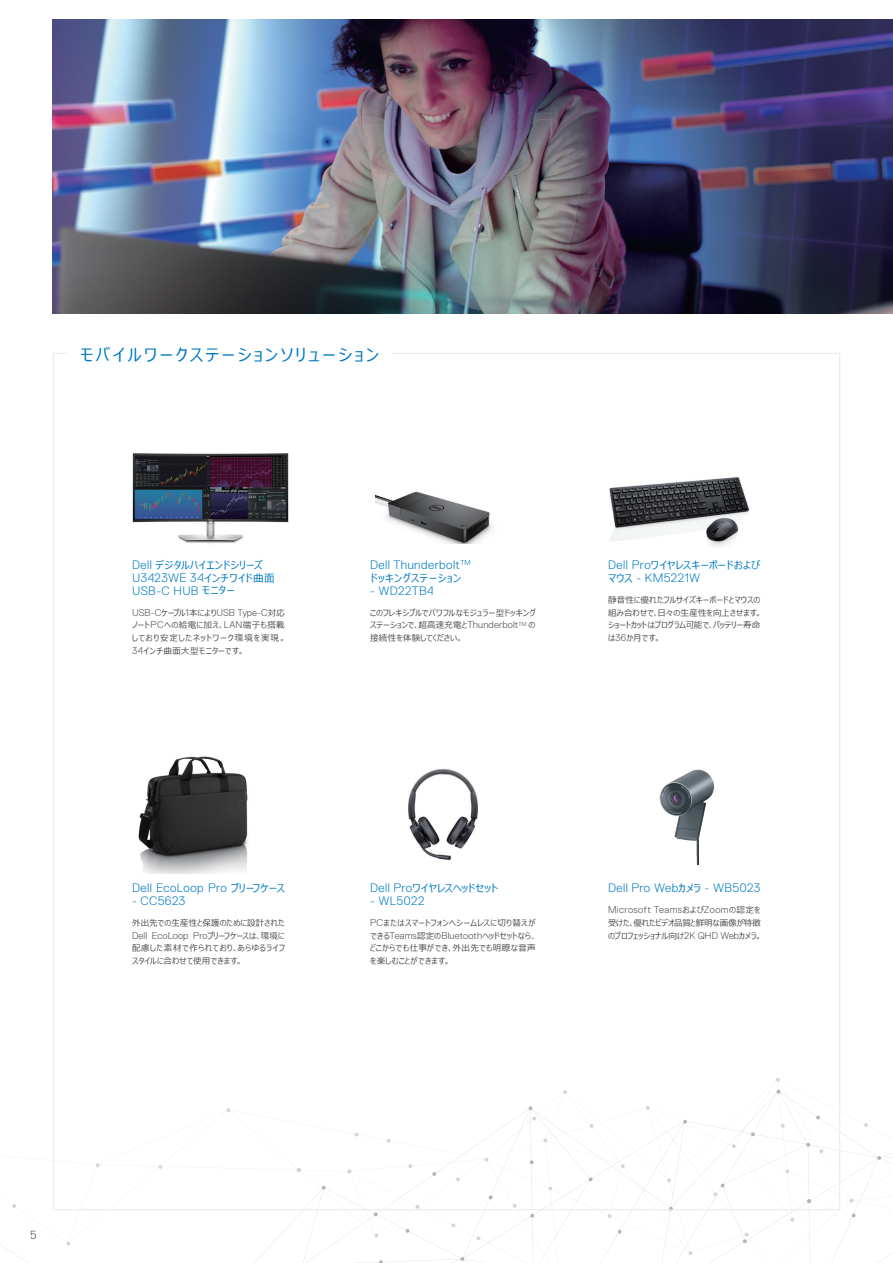
<style>
.page{position:relative;width:893px;height:1263px;background:#fff}
.page>*{position:absolute;margin:0;border:0;box-sizing:border-box;transform-origin:0 0}
.t1{font:16.95px "Meiryo UI";letter-spacing:.15em;color:#007bc2}
.t2{font:300 12.15px/12.8px "Dell Replica";letter-spacing:.035em;color:#007bc2}
.t3{font:300 11.7px "Dell Replica";color:#4b4c4d}
.t4{font:10.65px "Meiryo UI";letter-spacing:.025em;color:#007bc2}
.t5{font:10.65px "Meiryo UI";color:#007bc2}
.t6{font:10.65px "Meiryo UI";letter-spacing:.06em;color:#007bc2}
.t7{font:300 9.75px "Dell Replica";letter-spacing:.015em;color:#4b4c4d}
.t8{font:300 9.75px "Dell Replica";letter-spacing:.045em;color:#4b4c4d}
.t9{font:8.55px/12.8px "Meiryo UI";letter-spacing:.015em;color:#4b4c4d;text-align:justify}
.t10{font:8.55px/12.8px "Meiryo UI";letter-spacing:-.005em;color:#4b4c4d}
.t11{font:8.55px/12.8px "Meiryo UI";letter-spacing:-.015em;color:#4b4c4d}
.t12{font:8.55px/12.8px "Meiryo UI";letter-spacing:.035em;color:#4b4c4d}
.s1{font-family:"Dell Replica";font-weight:300;font-size:12.15px}
.s2{font-family:"Meiryo UI";font-weight:400;font-size:10.65px}
.s3{font-family:"Meiryo UI";font-weight:400;font-size:8.55px}
.s4{font-family:"Dell Replica";font-weight:300;font-size:9.75px}
</style>
<div class="page">
<svg style="left:1px;top:1078px;width:892px;height:185px"></svg>
<svg style="left:751px;top:1132px;width:4px;height:4px"></svg>
<svg style="left:816px;top:1115px;width:4px;height:4px"></svg>
<svg style="left:807px;top:1199px;width:4px;height:4px"></svg>
<svg style="left:806px;top:1143px;width:4px;height:4px"></svg>
<svg style="left:877px;top:1156px;width:4px;height:4px"></svg>
<svg style="left:683px;top:1120px;width:4px;height:3px"></svg>
<svg style="left:776px;top:1090px;width:4px;height:4px"></svg>
<svg style="left:528px;top:1106px;width:4px;height:4px"></svg>
<svg style="left:530px;top:1214px;width:4px;height:4px"></svg>
<svg style="left:374px;top:1212px;width:4px;height:4px"></svg>
<svg style="left:589px;top:1177px;width:4px;height:4px"></svg>
<svg style="left:743px;top:1233px;width:5px;height:10px"></svg>
<svg style="left:322px;top:1186px;width:4px;height:3px"></svg>
<svg style="left:432px;top:1172px;width:4px;height:4px"></svg>
<svg style="left:460px;top:1257px;width:4px;height:4px"></svg>
<svg style="left:379px;top:1260px;width:4px;height:3px"></svg>
<svg style="left:713px;top:1183px;width:12px;height:13px"></svg>
<svg style="left:852px;top:1213px;width:4px;height:4px"></svg>
<svg style="left:618px;top:1230px;width:4px;height:4px"></svg>
<svg style="left:489px;top:1195px;width:4px;height:4px"></svg>
<svg style="left:530px;top:1160px;width:4px;height:4px"></svg>
<svg style="left:406px;top:1229px;width:4px;height:4px"></svg>
<hr style="left:53px;top:1209px;width:787px;height:1px;background:#e8e8e7">
<img style="left:53px;top:20px;width:839px;height:293px">
<img style="left:132px;top:453px;width:157px;height:91px">
<img style="left:609px;top:477px;width:141px;height:71px">
<img style="left:408px;top:769px;width:70px;height:92px">
<img style="left:659px;top:769px;width:55px;height:95px">
<img style="left:138px;top:756px;width:110px;height:117px">
<img style="left:376px;top:491px;width:117px;height:52px">
<h1 class="t1" style="left:81px;top:343px;width:300px">モバイルワークステーションソリューション</h1>
<p class="t4" style="left:132px;top:557px;width:132px"><span class="s1">Dell</span> デジタルハイエンドシリーズ</p>
<h2 class="t2" style="left:132px;top:571px;width:144px">U3423WE 34<span class="s2">インチワイド曲面<br></span>USB-C HUB <span class="s2">モニタ－</span></h2>
<p class="t7" style="left:132px;top:607px;width:154px">USB-C<span class="s3">ケーブル</span>1<span class="s3">本により</span>USB Type-C<span class="s3">対応</span></p>
<p class="t9" style="left:132px;top:619px;width:155px">ノート<span class="s4">PC</span>への給電に加え、<span class="s4">LAN</span>端子も搭載しており安定したネットワーク環境を実現。<span class="s4">34</span>インチ曲面大型モニターです。</p>
<h2 class="t2" style="left:370px;top:558px;width:102px">Dell Thunderbolt<sup>TM</sup></h2>
<p class="t6" style="left:370px;top:570px;width:92px">ドッキングステーション</p>
<h2 class="t2" style="left:370px;top:584px;width:65px">- WD22TB4</h2>
<p class="t9" style="left:370px;top:606px;width:167px">このフレキシブルでパワフルなモジュラー型ドッキングステーションで、超高速充電と<span class="s4">Thunderbolt</span><sup>TM</sup> の接続性を体験してください。</p>
<p class="t4" style="left:608px;top:557px;width:154px"><span class="s1">Dell Pro</span>ワイヤレスキーボードおよび</p>
<h2 class="t2" style="left:608px;top:571px;width:94px"><span class="s2">マウス</span> - KM5221W</h2>
<p class="t10" style="left:608px;top:594px;width:155px">静音性に優れたフルサイズキーボードとマウスの組み合わせで、日々の生産性を向上させます。ショートカットはプログラム可能で、バッテリー寿命は<span class="s4">36</span>か月です。</p>
<h2 class="t2" style="left:132px;top:881px;width:154px">Dell EcoLoop Pro <span class="s2">ブリーフケース</span></h2>
<h2 class="t2" style="left:132px;top:894px;width:55px">- CC5623</h2>
<p class="t9" style="left:132px;top:917px;width:154px">外出先での生産性と保護のために設計された</p>
<p class="t7" style="left:132px;top:930px;width:154px">Dell EcoLoop Pro<span class="s3">ブリーフケースは、環境に</span></p>
<p class="t12" style="left:132px;top:942px;width:154px">配慮した素材で作られており、あらゆるライフスタイルに合わせて使用できます。</p>
<p class="t5" style="left:370px;top:881px;width:130px"><span class="s1">Dell Pro</span>ワイヤレスヘッドセット</p>
<h2 class="t2" style="left:370px;top:894px;width:56px">- WL5022</h2>
<p class="t9" style="left:370px;top:917px;width:168px;text-align:left"><span class="s4">PC</span>またはスマートフォンへシームレスに切り替えができる<span class="s4">Teams</span>認定の<span class="s4">Bluetooth</span>ヘッドセットなら、どこからでも仕事ができ、外出先でも明瞭な音声を楽しむことができます。</p>
<h2 class="t2" style="left:608px;top:882px;width:154px">Dell Pro Web<span class="s2">カメラ</span> - WB5023</h2>
<p class="t8" style="left:608px;top:904px;width:154px">Microsoft Teams<span class="s3">および</span>Zoom<span class="s3">の認定を</span></p>
<p class="t11" style="left:608px;top:917px;width:155px">受けた、優れたビデオ品質と鮮明な画像が特徴のプロフェッショナル向け<span class="s4">2K QHD Web</span>カメラ。</p>
<h3 class="t3" style="left:30px;top:1228px;width:8px">5</h3>
</div>
